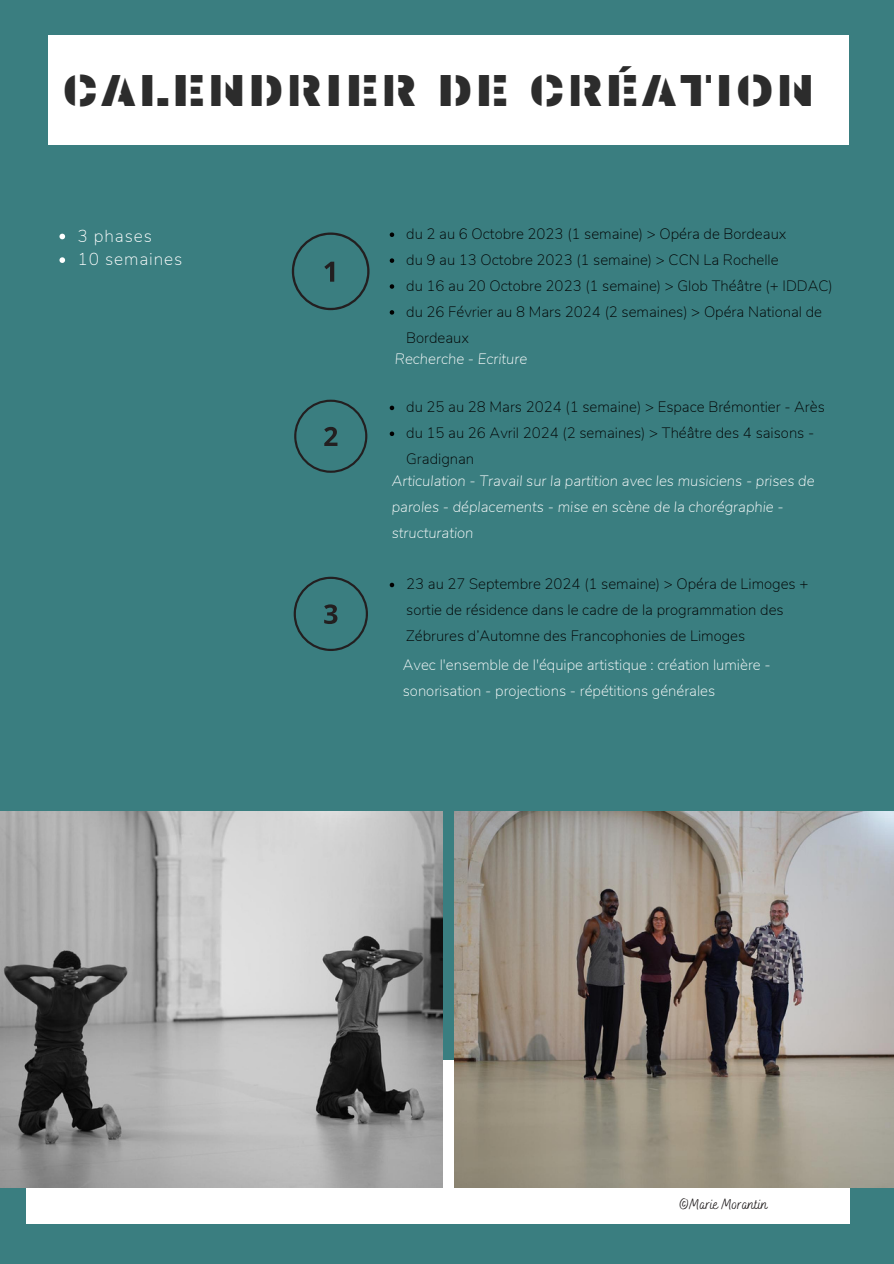
<style>
.page{position:relative;width:894px;height:1264px;background:#fff}
.page>*{position:absolute;margin:0;border:0;box-sizing:border-box;transform-origin:0 0}
.t1{font:45px "Archicoco";letter-spacing:.07em;color:#2c2c2c}
.t2{font:200 17.25px "Nunito Sans";letter-spacing:.05em;color:#fff}
.t3{font:200 15px/25.8px "Nunito Sans";color:#000}
.t4{font:italic 200 15px/25.8px "Nunito Sans";color:#fff}
.t5{font:200 15px/25.8px "Nunito Sans";color:#fff}
.t6{font:15px "Bakerie Smooth";color:#231f20}
</style>
<div class="page">
<div style="left:0;top:0;width:893px;height:1263px;background:#3a7e80"></div>
<div style="left:26px;top:1060px;width:823px;height:163px;background:#fff"></div>
<img style="left:0;top:811px;width:442px;height:376px">
<img style="left:454px;top:811px;width:439px;height:376px">
<div style="left:48px;top:35px;width:800px;height:110px;background:#fff"></div>
<svg style="left:292px;top:232px;width:77px;height:78px"></svg>
<svg style="left:294px;top:399px;width:73px;height:74px"></svg>
<svg style="left:293px;top:576px;width:75px;height:75px"></svg>
<svg style="left:389px;top:232px;width:5px;height:5px"></svg>
<svg style="left:389px;top:258px;width:5px;height:5px"></svg>
<svg style="left:389px;top:284px;width:5px;height:5px"></svg>
<svg style="left:389px;top:310px;width:5px;height:5px"></svg>
<svg style="left:389px;top:405px;width:5px;height:5px"></svg>
<svg style="left:389px;top:431px;width:5px;height:5px"></svg>
<svg style="left:389px;top:582px;width:5px;height:5px"></svg>
<svg style="left:59px;top:234px;width:6px;height:5px"></svg>
<svg style="left:59px;top:257px;width:6px;height:6px"></svg>
<p class="t1" style="left:63px;top:56px;width:752px">CALENDRIER DE CRÉATION</p>
<p class="t2" style="left:77px;top:224px;width:76px">3 phases</p>
<p class="t2" style="left:77px;top:248px;width:106px">10 semaines</p>
<p class="t3" style="left:406px;top:221px;width:381px">du 2 au 6 Octobre 2023 (1 semaine) &gt; Opéra de Bordeaux</p>
<p class="t3" style="left:406px;top:247px;width:374px">du 9 au 13 Octobre 2023 (1 semaine) &gt; CCN La Rochelle</p>
<p class="t3" style="left:406px;top:273px;width:428px">du 16 au 20 Octobre 2023 (1 semaine) &gt; Glob Théâtre (+ IDDAC)</p>
<p class="t3" style="left:406px;top:299px;width:417px">du 26 Février au 8 Mars 2024 (2 semaines) &gt; Opéra National de<br>Bordeaux</p>
<p class="t4" style="left:395px;top:346px;width:134px">Recherche - Ecriture</p>
<p class="t3" style="left:406px;top:394px;width:420px">du 25 au 28 Mars 2024 (1 semaine) &gt; Espace Brémontier - Arès</p>
<p class="t3" style="left:406px;top:420px;width:409px">du 15 au 26 Avril 2024 (2 semaines) &gt; Théâtre des 4 saisons -<br>Gradignan</p>
<p class="t4" style="left:391px;top:468px;width:424px">Articulation - Travail sur la partition avec les musiciens - prises de paroles - déplacements - mise en scène de la chorégraphie - structuration</p>
<p class="t3" style="left:406px;top:571px;width:403px">23 au 27 Septembre 2024 (1 semaine) &gt; Opéra de Limoges + sortie de résidence dans le cadre de la programmation des<br>Zébrures d’Automne des Francophonies de Limoges</p>
<p class="t5" style="left:402px;top:652px;width:369px">Avec l'ensemble de l'équipe artistique : création lumière - sonorisation - projections - répétitions générales</p>
<h1 class="t6" style="left:679px;top:1195px;width:90px">©Marie Morantin</h1>
</div>
